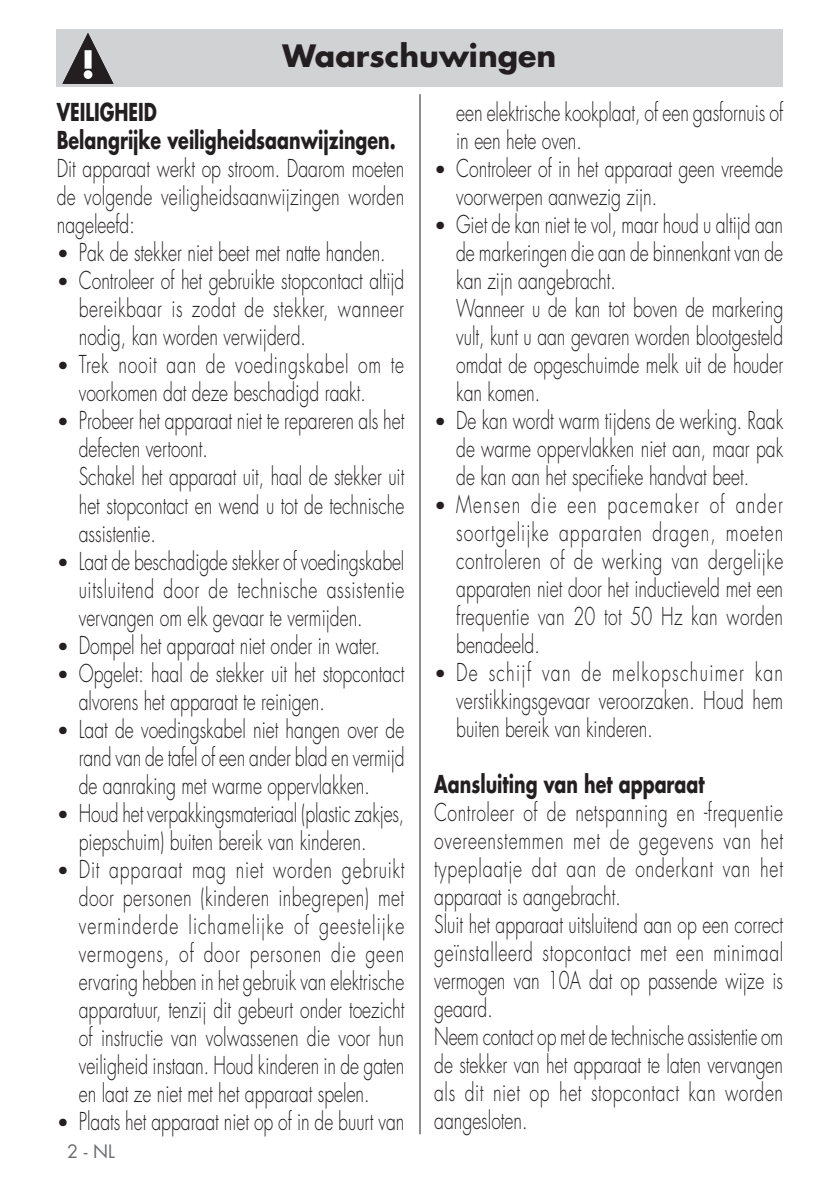
<style>
.page{position:relative;width:840px;height:1191px;background:#fff}
.page>*{position:absolute;margin:0;border:0;box-sizing:border-box;transform-origin:0 0}
.t1{font:700 30px "Futura";color:#231f20}
.t2{font:300 24px/28px "Futura";color:#231f20;text-align:justify;scale:.73 1}
.t3{font:700 24px/28px "Futura";color:#231f20;scale:.73 1}
.t4{font:18px "Futura";color:#6c6d70}
.s1{font-size:20px}
</style>
<div class="page">
<hr style="left:419px;top:94px;width:1px;height:1040px;background:#231f20">
<div style="left:57px;top:29px;width:725px;height:58px;background:#d1d2d4"></div>
<svg style="left:62px;top:33px;width:51px;height:51px"></svg>
<p class="t1" style="left:282px;top:35px;width:275px">Waarschuwingen</p>
<p class="t3" style="left:57px;top:98px;width:465px">VEILIGHEID<br>Belangrijke veiligheidsaanwijzingen.</p>
<p class="t2" style="left:57px;top:155px;width:477px">Dit apparaat werkt op stroom. Daarom moeten de volgende veiligheidsaanwijzingen worden nageleefd:</p>
<p class="t2" style="left:57px;top:239px;width:452px"><span class="s1">•</span> Pak de stekker niet beet met natte handen.</p>
<p class="t2" style="left:79px;top:267px;width:447px;text-indent:-22px"><span class="s1">•</span> Controleer of het gebruikte stopcontact altijd bereikbaar is zodat de stekker, wanneer nodig, kan worden verwijderd.</p>
<p class="t2" style="left:79px;top:351px;width:447px;text-indent:-22px"><span class="s1">•</span> Trek nooit aan de voedingskabel om te voorkomen dat deze beschadigd raakt.</p>
<p class="t2" style="left:79px;top:407px;width:447px;text-align:left;text-indent:-22px"><span class="s1">•</span> Probeer het apparaat niet te repareren als het defecten vertoont.<br>Schakel het apparaat uit, haal de stekker uit het stopcontact en wend u tot de technische assistentie.</p>
<p class="t2" style="left:79px;top:547px;width:447px;text-indent:-22px"><span class="s1">•</span> Laat de beschadigde stekker of voedingskabel uitsluitend door de technische assistentie vervangen om elk gevaar te vermijden.</p>
<p class="t2" style="left:57px;top:631px;width:444px"><span class="s1">•</span> Dompel het apparaat niet onder in water.</p>
<p class="t2" style="left:79px;top:659px;width:447px;text-indent:-22px"><span class="s1">•</span> Opgelet: haal de stekker uit het stopcontact alvorens het apparaat te reinigen.</p>
<p class="t2" style="left:79px;top:715px;width:447px;text-indent:-22px"><span class="s1">•</span> Laat de voedingskabel niet hangen over de rand van de tafel of een ander blad en vermijd de aanraking met warme oppervlakken.</p>
<p class="t2" style="left:79px;top:799px;width:447px;text-indent:-22px"><span class="s1">•</span> Houd het verpakkingsmateriaal (plastic zakjes, piepschuim) buiten bereik van kinderen.</p>
<p class="t2" style="left:79px;top:855px;width:447px;text-indent:-22px"><span class="s1">•</span> Dit apparaat mag niet worden gebruikt door personen (kinderen inbegrepen) met verminderde lichamelijke of geestelijke vermogens, of door personen die geen ervaring hebben in het gebruik van elektrische apparatuur, tenzij dit gebeurt onder toezicht of instructie van volwassenen die voor hun veiligheid instaan. Houd kinderen in de gaten en laat ze niet met het apparaat spelen.</p>
<p class="t2" style="left:57px;top:1107px;width:477px"><span class="s1">•</span> Plaats het apparaat niet op of in de buurt van</p>
<p class="t4" style="left:67px;top:1139px;width:49px">2 - NL</p>
<p class="t2" style="left:456px;top:98px;width:449px">een elektrische kookplaat, of een gasfornuis of in een hete oven.</p>
<p class="t2" style="left:456px;top:154px;width:449px;text-indent:-22px"><span class="s1">•</span> Controleer of in het apparaat geen vreemde voorwerpen aanwezig zijn.</p>
<p class="t2" style="left:456px;top:210px;width:449px;text-align:left;text-indent:-22px"><span class="s1">•</span> Giet de kan niet te vol, maar houd u altijd aan de markeringen die aan de binnenkant van de kan zijn aangebracht.<br>Wanneer u de kan tot boven de markering vult, kunt u aan gevaren worden blootgesteld omdat de opgeschuimde melk uit de houder kan komen.</p>
<p class="t2" style="left:456px;top:406px;width:449px;text-indent:-22px"><span class="s1">•</span> De kan wordt warm tijdens de werking. Raak de warme oppervlakken niet aan, maar pak de kan aan het specifieke handvat beet.</p>
<p class="t2" style="left:456px;top:490px;width:449px;text-indent:-22px"><span class="s1">•</span> Mensen die een pacemaker of ander soortgelijke apparaten dragen, moeten controleren of de werking van dergelijke apparaten niet door het inductieveld met een frequentie van 20 tot 50 Hz kan worden benadeeld.</p>
<p class="t2" style="left:456px;top:658px;width:449px;text-indent:-22px"><span class="s1">•</span> De schijf van de melkopschuimer kan verstikkingsgevaar veroorzaken. Houd hem buiten bereik van kinderen.</p>
<p class="t3" style="left:434px;top:769px;width:372px">Aansluiting van het apparaat</p>
<p class="t2" style="left:434px;top:798px;width:479px;text-align:left">Controleer of de netspanning en -frequentie overeenstemmen met de gegevens van het typeplaatje dat aan de onderkant van het apparaat is aangebracht.<br>Sluit het apparaat uitsluitend aan op een correct geïnstalleerd stopcontact met een minimaal vermogen van 10A dat op passende wijze is geaard.<br>Neem contact op met de technische assistentie om de stekker van het apparaat te laten vervangen als dit niet op het stopcontact kan worden aangesloten.</p>
</div>
